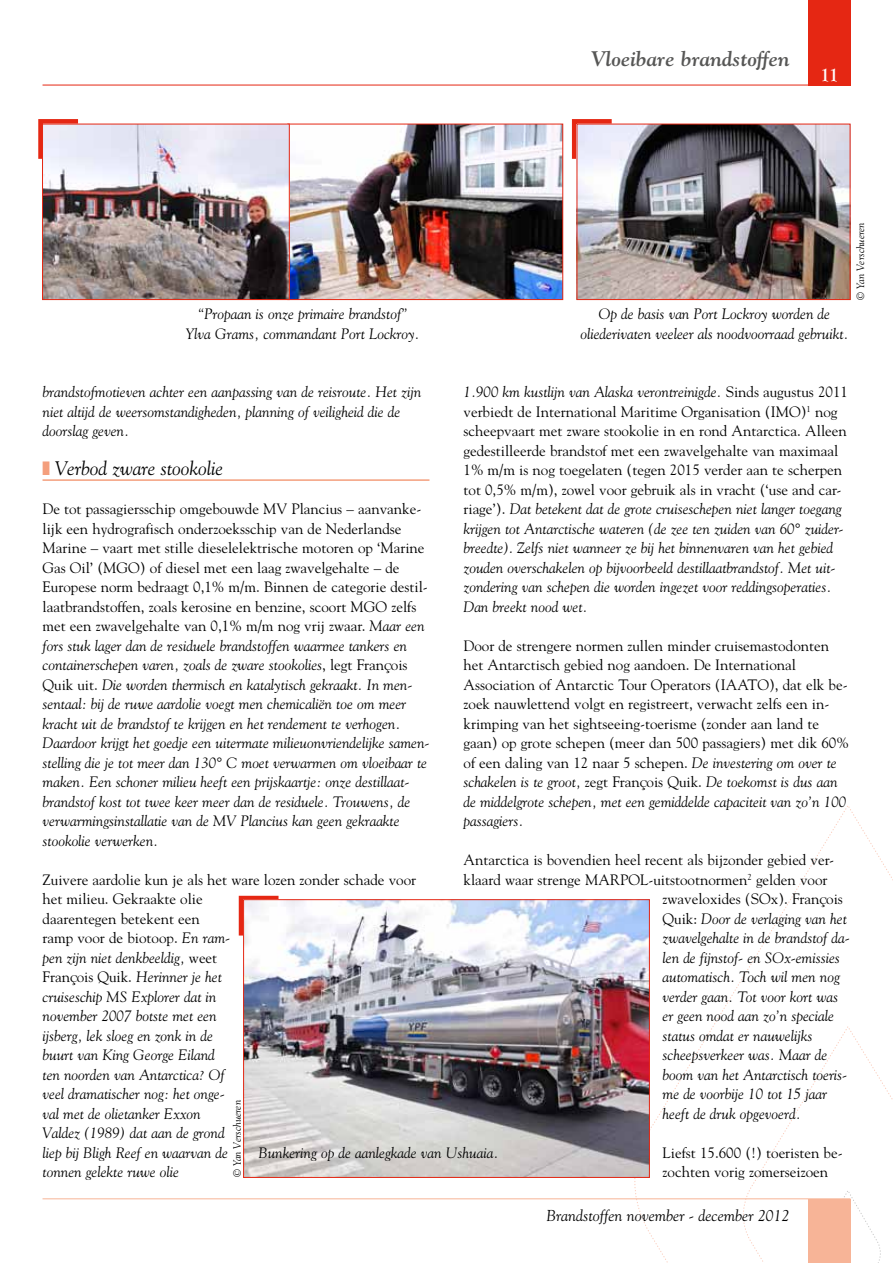
<style>
.page{position:relative;width:893px;height:1263px;background:#fff}
.page>*{position:absolute;margin:0;border:0;box-sizing:border-box;transform-origin:0 0}
.t1{font:italic 700 21px "Goudy Std";color:#575756}
.t2{font:italic 19.5px "Goudy Std";color:#000}
.t3{font:700 19.5px "Goudy Old Style T";color:#fff}
.t4{font:italic 15.75px "Goudy Std";color:#000}
.t5{font:italic 15px/19.5px "Goudy Std";color:#000}
.t6{font:15px/19.5px "Goudy Std";color:#000}
.t7{font:italic 10.5px "Goudy Std";color:#000}
.s1{color:#f49f7d}
.s2{font-style:normal}
.s3{font-style:italic}
</style>
<div class="page">
<div style="left:808px;top:0;width:42px;height:85px;background:#e52713"></div>
<svg style="left:634px;top:806px;width:259px;height:457px"></svg>
<svg style="left:811px;top:1189px;width:73px;height:74px"></svg>
<div style="left:808px;top:1199px;width:42px;height:64px;background:#f7b497"></div>
<hr style="left:43px;top:1198px;width:807px;height:1px;background:#f7b497">
<hr style="left:43px;top:479px;width:386px;height:2px;background:#f49f7d">
<hr style="left:43px;top:85px;width:807px;height:1px;background:#e52713">
<svg style="left:38px;top:119px;width:45px;height:40px"></svg>
<svg style="left:571px;top:119px;width:45px;height:44px"></svg>
<svg style="left:238px;top:895px;width:41px;height:41px"></svg>
<img style="left:44px;top:126px;width:517px;height:172px">
<div style="left:287px;top:124px;width:276px;height:176px;border:1px solid #e52713"></div>
<img style="left:579px;top:126px;width:269px;height:172px">
<div style="left:577px;top:124px;width:273px;height:176px;border:1px solid #e52713"></div>
<div style="left:42px;top:124px;width:248px;height:176px;border:1px solid #e52713"></div>
<img style="left:245px;top:901px;width:403px;height:275px">
<div style="left:243px;top:899px;width:407px;height:279px;border:1px solid #e52713"></div>
<p class="t5" style="left:186px;top:304px;width:235px;text-align:center">“Propaan is onze primaire brandstof”<br>Ylva Grams, commandant Port Lockroy.</p>
<h1 class="t1" style="left:592px;top:46px;width:199px">Vloeibare brandstoffen</h1>
<h2 class="t3" style="left:820px;top:64px;width:20px">11</h2>
<p class="t5" style="left:580px;top:304px;width:270px;text-align:center">Op de basis van Port Lockroy worden de oliederivaten veeleer als noodvoorraad gebruikt.</p>
<p class="t7" style="left:854px;top:300px;width:79px;rotate:-90deg">© Yan Verschueren</p>
<p class="t5" style="left:43px;top:382px;width:380px">brandstofmotieven achter een aanpassing van de reisroute. Het zijn niet altijd de weersomstandigheden, planning of veiligheid die de doorslag geven.</p>
<h2 class="t2" style="left:43px;top:456px;width:182px"><span class="s1">■</span> Verbod zware stookolie</h2>
<p class="t5" style="left:43px;top:499px;width:388px"><span class="s2">De tot passagiersschip omgebouwde MV Plancius – aanvanke&shy;lijk een hydrografisch onderzoeksschip van de Nederlandse Marine – vaart met stille dieselelektrische motoren op ‘Marine Gas Oil’ (MGO) of diesel met een laag zwavelgehalte – de Europese norm bedraagt 0,1% m/m. Binnen de categorie destil&shy;laatbrandstoffen, zoals kerosine en benzine, scoort MGO zelfs met een zwavelgehalte van 0,1% m/m nog vrij zwaar.</span> Maar een fors stuk lager dan de residuele brandstoffen waarmee tankers en containerschepen varen, zoals de zware stookolies<span class="s2">, legt François Quik uit.</span> Die worden thermisch en katalytisch gekraakt. In men&shy;sentaal: bij de ruwe aardolie voegt men chemicaliën toe om meer kracht uit de brandstof te krijgen en het rendement te verhogen.<br>Daardoor krijgt het goedje een uitermate milieuonvriendelijke samen&shy;stelling die je tot meer dan 130<span class="s2">°</span> C moet verwarmen om vloeibaar te maken. Een schoner milieu heeft een prijskaartje: onze destillaat&shy;brandstof kost tot twee keer meer dan de residuele. Trouwens, de verwarmingsinstallatie van de MV Plancius kan geen gekraakte stookolie verwerken.</p>
<p class="t5" style="left:43px;top:870px;width:375px"><span class="s2">Zuivere aardolie kun je als het ware lozen zonder schade voor het milieu. Gekraakte olie<br>daarentegen betekent een<br>ramp voor de biotoop.</span> En ram-<br>pen zijn niet denkbeeldig, <span class="s2">weet<br>François Quik.</span> Herinner je het<br>cruiseschip MS Explorer dat in<br>november 2007 botste met een<br>ijsberg, lek sloeg en zonk in de<br>buurt van King George Eiland<br>ten noorden van Antarctica? Of<br>veel dramatischer nog: het onge-<br>val met de olietanker Exxon<br>Valdez (1989) dat aan de grond<br>liep bij Bligh Reef en waarvan de<br>tonnen gelekte ruwe olie</p>
<p class="t5" style="left:463px;top:382px;width:386px">1.900 km kustlijn van Alaska verontreinigde. <span class="s2">Sinds augustus 2011 verbiedt de International Maritime Organisation (IMO)</span><sup>1</sup> <span class="s2">nog scheepvaart met zware stookolie in en rond Antarctica. Alleen gedestilleerde brandstof met een zwavelgehalte van maximaal 1% m/m is nog toegelaten (tegen 2015 verder aan te scherpen tot 0,5% m/m), zowel voor gebruik als in vracht (‘use and car&shy;riage’).</span> Dat betekent dat de grote cruiseschepen niet langer toegang krijgen tot Antarctische wateren (de zee ten zuiden van 60<span class="s2">°</span> zuider&shy;breedte). Zelfs niet wanneer ze bij het binnenvaren van het gebied zouden overschakelen op bijvoorbeeld destillaatbrandstof. Met uit&shy;zondering van schepen die worden ingezet voor reddingsoperaties.<br>Dan breekt nood wet.</p>
<p class="t6" style="left:463px;top:635px;width:387px">Door de strengere normen zullen minder cruisemastodonten het Antarctisch gebied nog aandoen. De International Association of Antarctic Tour Operators (IAATO), dat elk be&shy;zoek nauwlettend volgt en registreert, verwacht zelfs een in&shy;krimping van het sightseeing-toerisme (zonder aan land te gaan) op grote schepen (meer dan 500 passagiers) met dik 60% of een daling van 12 naar 5 schepen. <span class="s3">De investering om over te schakelen is te groot,</span> zegt François Quik. <span class="s3">De toekomst is dus aan de middelgrote schepen, met een gemiddelde capaciteit van zo’n 100 passagiers.</span></p>
<p class="t6" style="left:463px;top:850px;width:372px">Antarctica is bovendien heel recent als bijzonder gebied ver-</p>
<p class="t6" style="left:463px;top:869px;width:366px">klaard waar strenge MARPOL-uitstootnormen<sup>2</sup> gelden voor</p>
<p class="t6" style="left:662px;top:889px;width:182px">zwaveloxides (SOx). François</p>
<p class="t5" style="left:662px;top:909px;width:186px"><span class="s2">Quik:</span> Door de verlaging van het</p>
<p class="t5" style="left:662px;top:928px;width:189px">zwavelgehalte in de brandstof da-</p>
<p class="t5" style="left:662px;top:948px;width:179px">len de fijnstof- en SOx-emissies</p>
<p class="t5" style="left:662px;top:967px;width:179px">automatisch. Toch wil men nog</p>
<p class="t5" style="left:662px;top:987px;width:177px">verder gaan. Tot voor kort was</p>
<p class="t5" style="left:662px;top:1006px;width:173px">er geen nood aan zo’n speciale</p>
<p class="t5" style="left:662px;top:1026px;width:151px">status omdat er nauwelijks</p>
<p class="t5" style="left:662px;top:1045px;width:166px">scheepsverkeer was. Maar de</p>
<p class="t5" style="left:662px;top:1065px;width:186px">boom van het Antarctisch toeris-</p>
<p class="t5" style="left:662px;top:1084px;width:166px">me de voorbije 10 tot 15 jaar</p>
<p class="t5" style="left:662px;top:1104px;width:140px">heeft de druk opgevoerd.</p>
<p class="t6" style="left:662px;top:1142px;width:182px">Liefst 15.600 (!) toeristen be&shy;zochten vorig zomerseizoen</p>
<p class="t7" style="left:231px;top:1177px;width:79px;rotate:-90deg">© Yan Verschueren</p>
<p class="t5" style="left:259px;top:1143px;width:241px">Bunkering op de aanlegkade van Ushuaia.</p>
<p class="t4" style="left:546px;top:1206px;width:245px">Brandstoffen november - december 2012</p>
</div>
